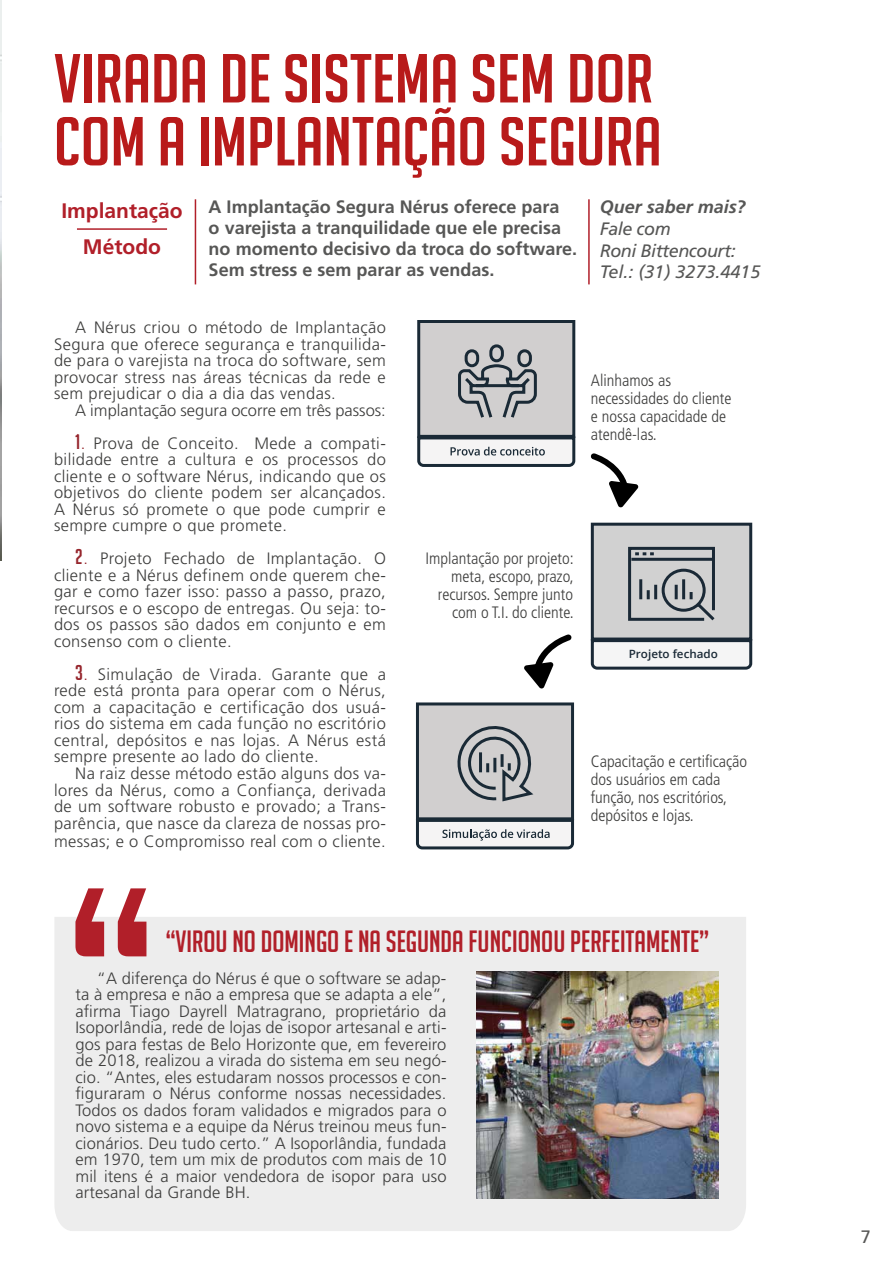
<style>
.page{position:relative;width:893px;height:1263px;background:#fff}
.page>*{position:absolute;margin:0;border:0;box-sizing:border-box;transform-origin:0 0}
.t1{font:67.5px/63px "Big Noodle Titling";color:#b81a1a;scale:1.1 1}
.t2{font:30px "Big Noodle Titling";color:#b11f29}
.t3{font:700 21px/36px "Frutiger LT Std";color:#b11f29;text-align:center}
.t4{font:700 18px/21px "Frutiger LT Std";color:#575756}
.t5{font:italic 18px/21.6px "Frutiger LT Std";letter-spacing:-.025em;color:#575756}
.t6{font:italic 700 18px "Frutiger LT Std";color:#575756}
.t7{font:18px "Frutiger LT Std";color:#575756}
.t8{font:300 16.5px/16.5px "Frutiger LT Std";letter-spacing:.025em;color:#3c3c3b;text-align:justify}
.t9{font:300 condensed 16.5px/18px "Frutiger LT Std";color:#3c3c3b}
.t10{font:300 16.5px "Frutiger LT Std";color:#3c3c3b}
.t11{font:600 11.4px "Open Sans";color:#1a2936}
.s1{font-family:"Big Noodle Titling";font-weight:400;font-size:21px;color:#96262d}
.s2{color:#96262d}
</style>
<div class="page">
<img style="left:0;top:0;width:2px;height:560px">
<div style="left:54px;top:917px;width:692px;height:314px;background:#ededed"></div>
<hr style="left:195px;top:199px;width:1px;height:85px;background:#b11f29">
<hr style="left:588px;top:199px;width:2px;height:85px;background:#b11f29">
<hr style="left:77px;top:228px;width:90px;height:2px;background:#b11f2a">
<svg style="left:75px;top:888px;width:71px;height:68px"></svg>
<div style="left:416px;top:702px;width:158px;height:118px;background:#d1cfcf;border:3px solid #1a2a36"></div>
<svg style="left:415px;top:817px;width:160px;height:33px"></svg>
<svg style="left:457px;top:726px;width:77px;height:76px"></svg>
<div style="left:417px;top:320px;width:158px;height:118px;background:#d1cfcf;border:3px solid #1a2a36"></div>
<svg style="left:417px;top:435px;width:159px;height:32px"></svg>
<svg style="left:458px;top:344px;width:79px;height:74px"></svg>
<svg style="left:590px;top:453px;width:49px;height:55px"></svg>
<svg style="left:524px;top:634px;width:48px;height:55px"></svg>
<div style="left:591px;top:523px;width:161px;height:117px;background:#d1d1d1;border:3px solid #1a2936"></div>
<svg style="left:590px;top:638px;width:163px;height:32px"></svg>
<svg style="left:628px;top:546px;width:87px;height:75px"></svg>
<img style="left:476px;top:971px;width:243px;height:228px">
<h1 class="t1" style="left:54px;top:47px;width:554px">VIRADA DE SISTEMA SEM DOR<br>COM A IMPLANTAÇÃO SEGURA</h1>
<p class="t4" style="left:209px;top:196px;width:370px">A Implantação Segura Nérus oferece para<br>o varejista a tranquilidade que ele precisa no momento decisivo da troca do software.<br>Sem stress e sem parar as vendas.</p>
<p class="t6" style="left:600px;top:197px;width:148px">Quer saber mais?</p>
<p class="t3" style="left:61px;top:193px;width:123px">Implantação<br>Método</p>
<p class="t5" style="left:600px;top:218px;width:162px">Fale com<br>Roni Bittencourt:<br>Tel.: (31) 3273.4415</p>
<p class="t8" style="left:54px;top:320px;width:333px;text-indent:21px">A Nérus criou o método de Implantação Segura que oferece segurança e tranquilida&shy;de para o varejista na troca do software, sem provocar stress nas áreas técnicas da rede e sem prejudicar o dia a dia das vendas.</p>
<p class="t10" style="left:75px;top:401px;width:312px">A implantação segura ocorre em três passos:</p>
<p class="t8" style="left:54px;top:435px;width:333px;text-indent:21px"><span class="s1">1</span><span class="s2">.</span> Prova de Conceito. Mede a compati&shy;bilidade entre a cultura e os processos do cliente e o software Nérus, indicando que os objetivos do cliente podem ser alcançados.<br>A Nérus só promete o que pode cumprir e sempre cumpre o que promete.</p>
<p class="t8" style="left:54px;top:551px;width:333px;text-indent:21px"><span class="s1">2</span><span class="s2">.</span> Projeto Fechado de Implantação. O cliente e a Nérus definem onde querem che&shy;gar e como fazer isso: passo a passo, prazo, recursos e o escopo de entregas. Ou seja: to&shy;dos os passos são dados em conjunto e em consenso com o cliente.</p>
<p class="t8" style="left:54px;top:666px;width:333px;text-indent:21px"><span class="s1">3</span><span class="s2">.</span> Simulação de Virada. Garante que a rede está pronta para operar com o Nérus, com a capacitação e certificação dos usuá&shy;rios do sistema em cada função no escritório central, depósitos e nas lojas. A Nérus está sempre presente ao lado do cliente.</p>
<p class="t8" style="left:54px;top:765px;width:333px;text-indent:21px">Na raiz desse método estão alguns dos va&shy;lores da Nérus, como a Confiança, derivada de um software robusto e provado; a Trans&shy;parência, que nasce da clareza de nossas pro-</p>
<p class="t8" style="left:54px;top:833px;width:333px">messas; e o Compromisso real com o cliente.</p>
<p class="t9" style="left:591px;top:371px;width:142px">Alinhamos as necessidades do cliente e nossa capacidade de atendê-las.</p>
<p class="t9" style="left:425px;top:549px;width:150px;text-align:right">Implantação por projeto: meta, escopo, prazo, recursos. Sempre junto com o T.I. do cliente.</p>
<p class="t11" style="left:629px;top:646px;width:91px">Projeto fechado</p>
<p class="t9" style="left:591px;top:753px;width:158px">Capacitação e certificação dos usuários em cada função, nos escritórios, depósitos e lojas.</p>
<h2 class="t2" style="left:166px;top:925px;width:545px">“VIROU NO DOMINGO E NA SEGUNDA FUNCIONOU PERFEITAMENTE”</h2>
<p class="t8" style="left:75px;top:970px;width:373px;text-indent:21px">“A diferença do Nérus é que o software se adap&shy;ta à empresa e não a empresa que se adapta a ele”, afirma Tiago Dayrell Matragrano, proprietário da Isoporlândia, rede de lojas de isopor artesanal e arti&shy;gos para festas de Belo Horizonte que, em fevereiro de 2018, realizou a virada do sistema em seu negó&shy;cio. “Antes, eles estudaram nossos processos e con&shy;figuraram o Nérus conforme nossas necessidades.<br>Todos os dados foram validados e migrados para o novo sistema e a equipe da Nérus treinou meus fun&shy;cionários. Deu tudo certo.” A Isoporlândia, fundada em 1970, tem um mix de produtos com mais de 10 mil itens é a maior vendedora de isopor para uso artesanal da Grande BH.</p>
<p class="t7" style="left:861px;top:1226px;width:12px">7</p>
</div>
